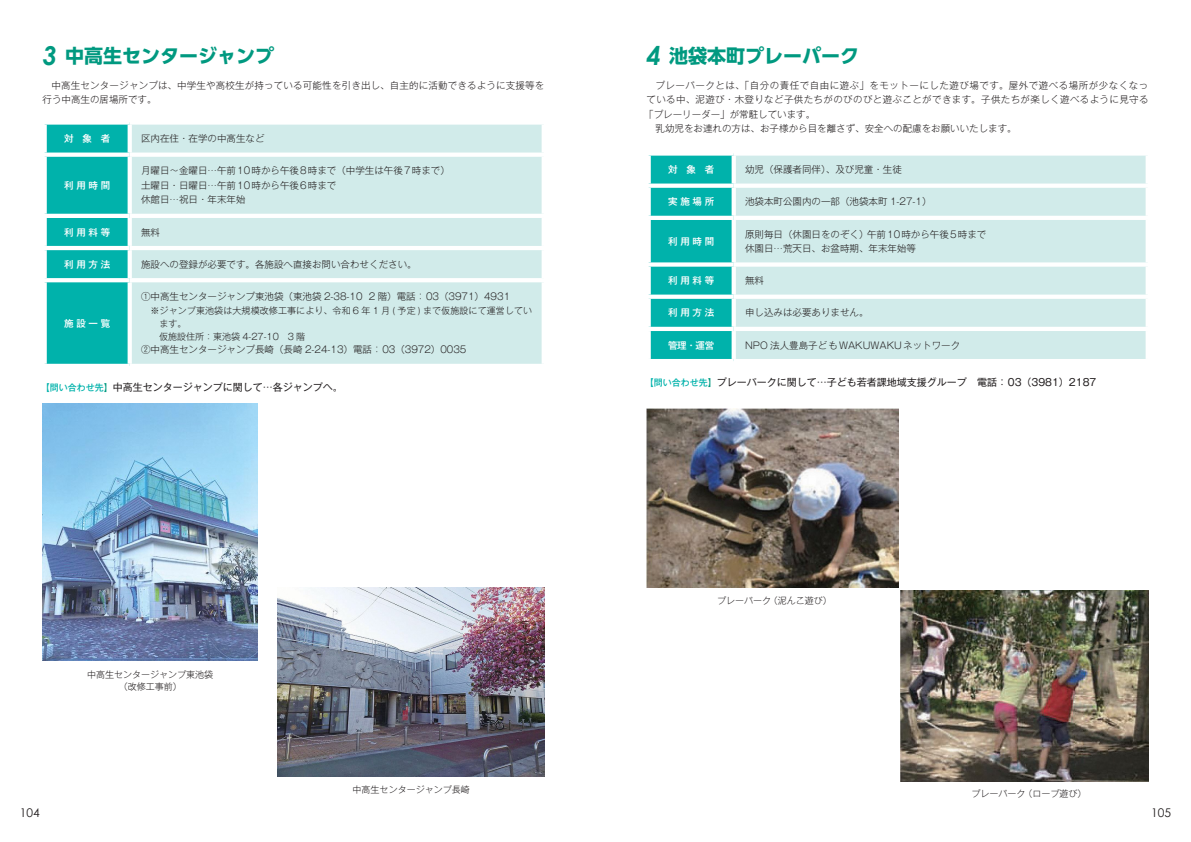
<style>
.page{position:relative;width:1191px;height:842px;background:#fff}
.page>*{position:absolute;margin:0;border:0;box-sizing:border-box;transform-origin:0 0}
.t1{font:700 19px "UD Shin Go Pr 6 N";color:#009980}
.t2{font:12px "Century Gothic";color:#231f20}
.t3{font:10px "Gothic MB101 Pr 6 N";color:#231f20}
.t4{font:300 9.5px/14.5px "Gothic MB101 Pr 6 N";color:#231f20}
.t5{font:300 9.5px/14.5px "Gothic MB101 Pr 6 N";letter-spacing:.02em;color:#231f20}
.t6{font:300 9.5px "Gothic MB101 Pr 6 N";letter-spacing:.04em;color:#231f20}
.t7{font:300 9.5px "Gothic MB101 Pr 6 N";letter-spacing:.05em;color:#231f20}
.t8{font:500 9.5px "Gothic MB101 Pr 6 N";letter-spacing:.285em;color:#fff}
.t9{font:300 9px/11.5px "Gothic MB101 Pr 6 N";color:#231f20;text-align:center}
.s1{font-family:"Century Gothic";font-style:italic;font-size:26px}
.s2{font-weight:500;font-size:9px;color:#00b2ab}
.s3{font-weight:500;font-size:9px;color:#009980}
</style>
<div class="page">
<div style="left:47px;top:125px;width:81px;height:239px;background:#00b2ab"></div>
<div style="left:132px;top:125px;width:409px;height:239px;background:#d1ebea"></div>
<svg style="left:44px;top:125px;width:3px;height:28px"></svg>
<svg style="left:44px;top:153px;width:86px;height:4px"></svg>
<svg style="left:44px;top:157px;width:3px;height:57px"></svg>
<hr style="left:130px;top:153px;width:416px;height:4px;background:#fff">
<hr style="left:43px;top:214px;width:87px;height:4px;background:#fff">
<svg style="left:45px;top:218px;width:2px;height:28px"></svg>
<hr style="left:130px;top:214px;width:416px;height:4px;background:#fff">
<hr style="left:43px;top:246px;width:87px;height:4px;background:#fff">
<svg style="left:44px;top:250px;width:3px;height:28px"></svg>
<hr style="left:130px;top:246px;width:416px;height:4px;background:#fff">
<svg style="left:45px;top:278px;width:85px;height:4px"></svg>
<svg style="left:44px;top:282px;width:3px;height:82px"></svg>
<hr style="left:130px;top:278px;width:416px;height:4px;background:#fff">
<div style="left:651px;top:156px;width:80px;height:203px;background:#00b2ab"></div>
<div style="left:736px;top:156px;width:409px;height:203px;background:#d1ebea"></div>
<svg style="left:648px;top:184px;width:85px;height:4px"></svg>
<hr style="left:733px;top:184px;width:416px;height:4px;background:#fff">
<hr style="left:646px;top:216px;width:87px;height:4px;background:#fff">
<hr style="left:733px;top:216px;width:416px;height:4px;background:#fff">
<div style="left:646px;top:262px;width:87px;height:5px;background:#fff"></div>
<div style="left:733px;top:262px;width:416px;height:5px;background:#fff"></div>
<svg style="left:648px;top:295px;width:85px;height:4px"></svg>
<hr style="left:733px;top:295px;width:416px;height:4px;background:#fff">
<hr style="left:646px;top:327px;width:87px;height:4px;background:#fff">
<hr style="left:733px;top:327px;width:416px;height:4px;background:#fff">
<svg style="left:1145px;top:156px;width:2px;height:28px"></svg>
<svg style="left:1145px;top:188px;width:1px;height:28px"></svg>
<svg style="left:1145px;top:220px;width:1px;height:42px"></svg>
<svg style="left:1145px;top:267px;width:2px;height:28px"></svg>
<svg style="left:1145px;top:299px;width:1px;height:28px"></svg>
<svg style="left:1145px;top:331px;width:1px;height:28px"></svg>
<img style="left:43px;top:404px;width:215px;height:256px">
<img style="left:278px;top:587px;width:266px;height:190px">
<img style="left:647px;top:409px;width:251px;height:178px">
<img style="left:901px;top:591px;width:247px;height:190px">
<h1 class="t1" style="left:43px;top:40px;width:233px"><span class="s1">3</span> 中高生センタージャンプ</h1>
<p class="t5" style="left:43px;top:77px;width:503px;text-indent:9px">中高生センタージャンプは、中学生や高校生が持っている可能性を引き出し、自主的に活動できるように支援等を行う中高生の居場所です。</p>
<p class="t8" style="left:64px;top:131px;width:48px">対象者</p>
<p class="t4" style="left:141px;top:131px;width:125px">区内在住・在学の中高生など</p>
<p class="t8" style="left:64px;top:177px;width:48px">利用時間</p>
<p class="t4" style="left:141px;top:163px;width:310px">月曜日～金曜日…午前10時から午後8時まで（中学生は午後7時まで）土曜日・日曜日…午前10時から午後6時まで<br>休館日…祝日・年末年始</p>
<p class="t8" style="left:64px;top:224px;width:48px">利用料等</p>
<p class="t4" style="left:141px;top:224px;width:20px">無料</p>
<p class="t8" style="left:64px;top:256px;width:48px">利用方法</p>
<p class="t4" style="left:141px;top:256px;width:277px">施設への登録が必要です。各施設へ直接お問い合わせください。</p>
<p class="t4" style="left:141px;top:288px;width:370px">①中高生センタージャンプ東池袋（東池袋 2-38-10 2 階）電話：03（3971）4931</p>
<p class="t9" style="left:151px;top:304px;width:383px">※ジャンプ東池袋は大規模改修工事により、令和 6 年 1 月 ( 予定 ) まで仮施設にて運営してい</p>
<p class="t9" style="left:160px;top:317px;width:28px">ます。</p>
<p class="t9" style="left:141px;top:330px;width:166px">　　仮施設住所：東池袋 4-27-10　3 階</p>
<p class="t4" style="left:141px;top:342px;width:327px">②中高生センタージャンプ長崎（長崎 2-24-13）電話：03（3972）0035</p>
<p class="t3" style="left:41px;top:379px;width:303px"><span class="s2">【問い合わせ先</span><span class="s3">】</span>中高生センタージャンプに関して…各ジャンプヘ。</p>
<p class="t8" style="left:64px;top:315px;width:48px">施設一覧</p>
<p class="t9" style="left:87px;top:668px;width:127px">中高生センタージャンプ東池袋（改修工事前）</p>
<h1 class="t1" style="left:646px;top:40px;width:214px"><span class="s1">4</span> 池袋本町プレーパーク</h1>
<p class="t7" style="left:655px;top:77px;width:494px">プレーパークとは、「自分の責任で自由に遊ぶ」をモットーにした遊び場です。屋外で遊べる場所が少なくなっ</p>
<p class="t6" style="left:646px;top:92px;width:503px">ている中、泥遊び・木登りなど子供たちがのびのびと遊ぶことができます。子供たちが楽しく遊べるように見守る</p>
<p class="t4" style="left:644px;top:106px;width:172px">「プレーリーダー」が常駐しています。</p>
<p class="t4" style="left:655px;top:121px;width:362px">乳幼児をお連れの方は、お子様から目を離さず、安全への配慮をお願いいたします。</p>
<p class="t8" style="left:668px;top:162px;width:48px">対象者</p>
<p class="t4" style="left:745px;top:162px;width:158px">幼児（保護者同伴）、及び児童・生徒</p>
<p class="t8" style="left:668px;top:194px;width:48px">実施場所</p>
<p class="t4" style="left:745px;top:194px;width:188px">池袋本町公園内の一部（池袋本町 1-27-1）</p>
<p class="t8" style="left:668px;top:233px;width:48px">利用時間</p>
<p class="t4" style="left:745px;top:226px;width:243px">原則毎日（休園日をのぞく）午前10時から午後5時まで休園日…荒天日、お盆時期、年末年始等</p>
<p class="t8" style="left:668px;top:273px;width:48px">利用料等</p>
<p class="t4" style="left:745px;top:273px;width:20px">無料</p>
<p class="t8" style="left:668px;top:305px;width:48px">利用方法</p>
<p class="t4" style="left:745px;top:305px;width:125px">申し込みは必要ありません。</p>
<p class="t8" style="left:668px;top:337px;width:48px">管理・運営</p>
<p class="t4" style="left:745px;top:337px;width:217px">NPO 法人豊島子どもWAKUWAKUネットワーク</p>
<p class="t3" style="left:645px;top:374px;width:453px"><span class="s2">【問い合わせ先</span><span class="s3">】</span>プレーパークに関して…子ども若者課地域支援グループ　電話：03（3981）2187</p>
<p class="t9" style="left:717px;top:594px;width:116px">プレーパーク（泥んこ遊び）</p>
<p class="t9" style="left:353px;top:783px;width:118px">中高生センタージャンプ長崎</p>
<p class="t9" style="left:971px;top:787px;width:116px">プレーパーク（ロープ遊び）</p>
<p class="t2" style="left:20px;top:804px;width:21px">104</p>
<p class="t2" style="left:1151px;top:804px;width:21px">105</p>
</div>
